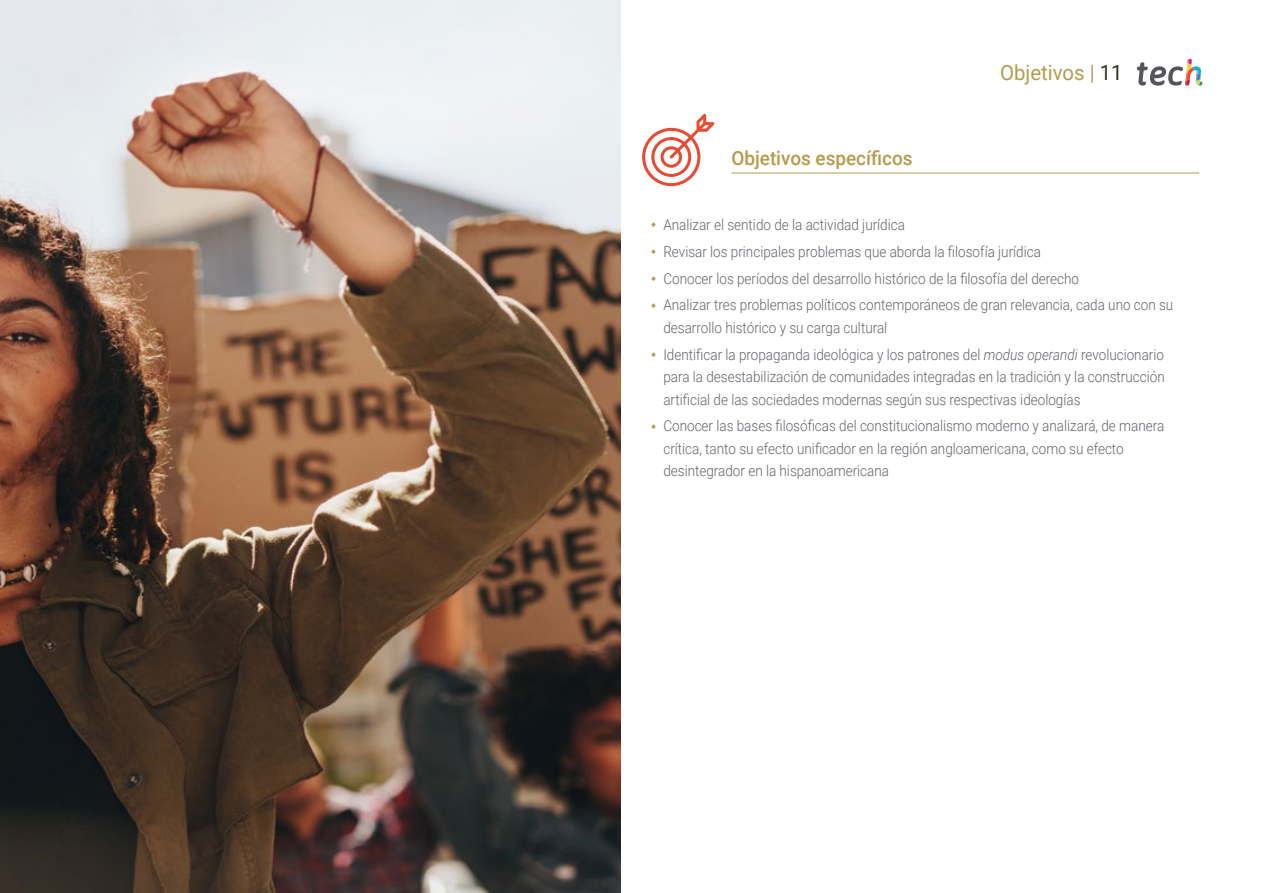
<style>
.page{position:relative;width:1263px;height:893px;background:#fff}
.page>*{position:absolute;margin:0;border:0;box-sizing:border-box;transform-origin:0 0}
.t1{font:21px "Roboto";color:#b49c4b}
.t2{font:500 19.5px "Roboto";color:#b49c4b}
.t3{font:300 15px/26.7px "Roboto";color:#61646a;scale:.9 1}
.s1{color:#312e20}
.s2{font-style:italic}
</style>
<div class="page">
<hr style="left:731px;top:173px;width:468px;height:1px;background:#b49c4b">
<svg style="left:642px;top:114px;width:72px;height:72px"></svg>
<img style="left:0;top:0;width:621px;height:893px">
<svg style="left:1137px;top:59px;width:65px;height:27px"></svg>
<h2 class="t2" style="left:731px;top:144px;width:183px">Objetivos específicos</h2>
<h1 class="t1" style="left:1000px;top:57px;width:124px">Objetivos | <span class="s1">11</span></h1>
<p class="t3" style="left:663px;top:211px;width:568px">Analizar el sentido de la actividad jurídica<br>Revisar los principales problemas que aborda la filosofía jurídica<br>Conocer los períodos del desarrollo histórico de la filosofía del derecho<br>Analizar tres problemas políticos contemporáneos de gran relevancia, cada uno con su</p>
<p class="t3" style="left:663px;top:314px;width:558px">desarrollo histórico y su carga cultural<br>Identificar la propaganda ideológica y los patrones del <span class="s2">modus operandi</span> revolucionario</p>
<p class="t3" style="left:663px;top:365px;width:559px;line-height:22.5px">para la desestabilización de comunidades integradas en la tradición y la construcción artificial de las sociedades modernas según sus respectivas ideologías</p>
<p class="t3" style="left:663px;top:414px;width:558px;line-height:22.5px">Conocer las bases filosóficas del constitucionalismo moderno y analizará, de manera crítica, tanto su efecto unificador en la región angloamericana, como su efecto desintegrador en la hispanoamericana</p>
</div>
